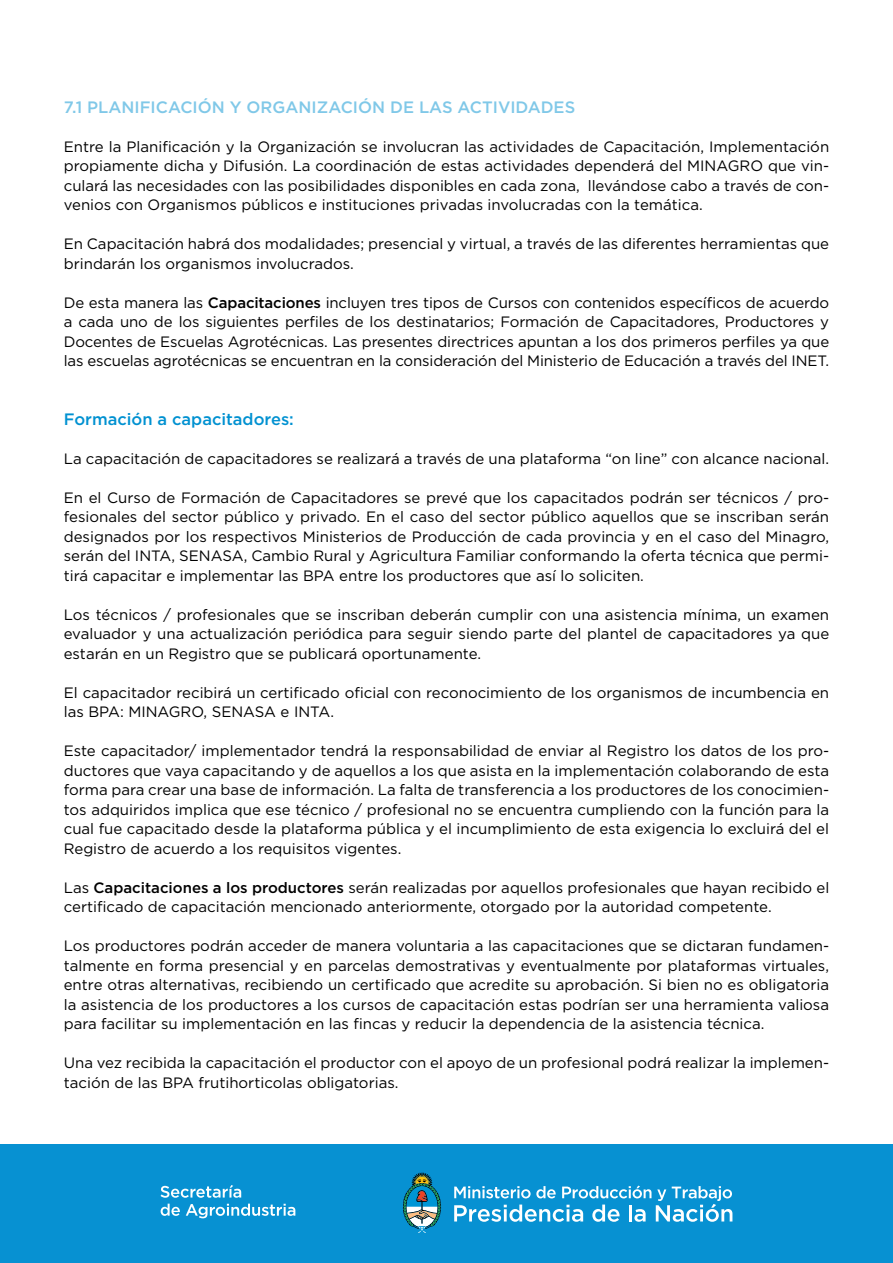
<style>
.page{position:relative;width:893px;height:1263px;background:#fff}
.page>*{position:absolute;margin:0;border:0;box-sizing:border-box;transform-origin:0 0}
.t1{font:500 16.5px "Gotham";color:#80c8e8}
.t2{font:500 16.5px "Gotham";color:#0091d1}
.t3{font:15px/19.5px "Gotham";color:#000;text-align:justify}
.s1{font-weight:500}
</style>
<div class="page">
<div style="left:0;top:1144px;width:893px;height:119px;background:#0791d2"></div>
<svg style="left:454px;top:1185px;width:278px;height:37px"></svg>
<svg style="left:403px;top:1172px;width:38px;height:61px"></svg>
<svg style="left:161px;top:1185px;width:134px;height:33px"></svg>
<p class="t1" style="left:64px;top:96px;width:513px">7.1 PLANIFICACIÓN Y ORGANIZACIÓN DE LAS ACTIVIDADES</p>
<p class="t3" style="left:64px;top:136px;width:767px">Entre la Planificación y la Organización se involucran las actividades de Capacitación, Implementación propiamente dicha y Difusión. La coordinación de estas actividades dependerá del MINAGRO que vin&shy;culará las necesidades con las posibilidades disponibles en cada zona, llevándose cabo a través de con&shy;venios con Organismos públicos e instituciones privadas involucradas con la temática.</p>
<p class="t3" style="left:64px;top:234px;width:767px">En Capacitación habrá dos modalidades; presencial y virtual, a través de las diferentes herramientas que brindarán los organismos involucrados.</p>
<p class="t3" style="left:64px;top:292px;width:767px">De esta manera las <span class="s1">Capacitaciones</span> incluyen tres tipos de Cursos con contenidos específicos de acuerdo a cada uno de los siguientes perfiles de los destinatarios; Formación de Capacitadores, Productores y Docentes de Escuelas Agrotécnicas. Las presentes directrices apuntan a los dos primeros perfiles ya que las escuelas agrotécnicas se encuentran en la consideración del Ministerio de Educación a través del INET.</p>
<p class="t2" style="left:64px;top:408px;width:232px">Formación a capacitadores:</p>
<p class="t3" style="left:64px;top:448px;width:767px">La capacitación de capacitadores se realizará a través de una plataforma “on line” con alcance nacional.</p>
<p class="t3" style="left:64px;top:487px;width:767px">En el Curso de Formación de Capacitadores se prevé que los capacitados podrán ser técnicos / pro&shy;fesionales del sector público y privado. En el caso del sector público aquellos que se inscriban serán designados por los respectivos Ministerios de Producción de cada provincia y en el caso del Minagro, serán del INTA, SENASA, Cambio Rural y Agricultura Familiar conformando la oferta técnica que permi&shy;tirá capacitar e implementar las BPA entre los productores que así lo soliciten.</p>
<p class="t3" style="left:64px;top:604px;width:767px">Los técnicos / profesionales que se inscriban deberán cumplir con una asistencia mínima, un examen evaluador y una actualización periódica para seguir siendo parte del plantel de capacitadores ya que estarán en un Registro que se publicará oportunamente.</p>
<p class="t3" style="left:64px;top:682px;width:767px">El capacitador recibirá un certificado oficial con reconocimiento de los organismos de incumbencia en las BPA: MINAGRO, SENASA e INTA.</p>
<p class="t3" style="left:64px;top:741px;width:767px">Este capacitador/ implementador tendrá la responsabilidad de enviar al Registro los datos de los pro&shy;ductores que vaya capacitando y de aquellos a los que asista en la implementación colaborando de esta forma para crear una base de información. La falta de transferencia a los productores de los conocimien&shy;tos adquiridos implica que ese técnico / profesional no se encuentra cumpliendo con la función para la cual fue capacitado desde la plataforma pública y el incumplimiento de esta exigencia lo excluirá del el Registro de acuerdo a los requisitos vigentes.</p>
<p class="t3" style="left:64px;top:877px;width:767px">Las <span class="s1">Capacitaciones a los productores</span> serán realizadas por aquellos profesionales que hayan recibido el certificado de capacitación mencionado anteriormente, otorgado por la autoridad competente.</p>
<p class="t3" style="left:64px;top:936px;width:767px">Los productores podrán acceder de manera voluntaria a las capacitaciones que se dictaran fundamen&shy;talmente en forma presencial y en parcelas demostrativas y eventualmente por plataformas virtuales, entre otras alternativas, recibiendo un certificado que acredite su aprobación. Si bien no es obligatoria la asistencia de los productores a los cursos de capacitación estas podrían ser una herramienta valiosa para facilitar su implementación en las fincas y reducir la dependencia de la asistencia técnica.</p>
<p class="t3" style="left:64px;top:1053px;width:767px">Una vez recibida la capacitación el productor con el apoyo de un profesional podrá realizar la implemen&shy;tación de las BPA frutihorticolas obligatorias.</p>
</div>
